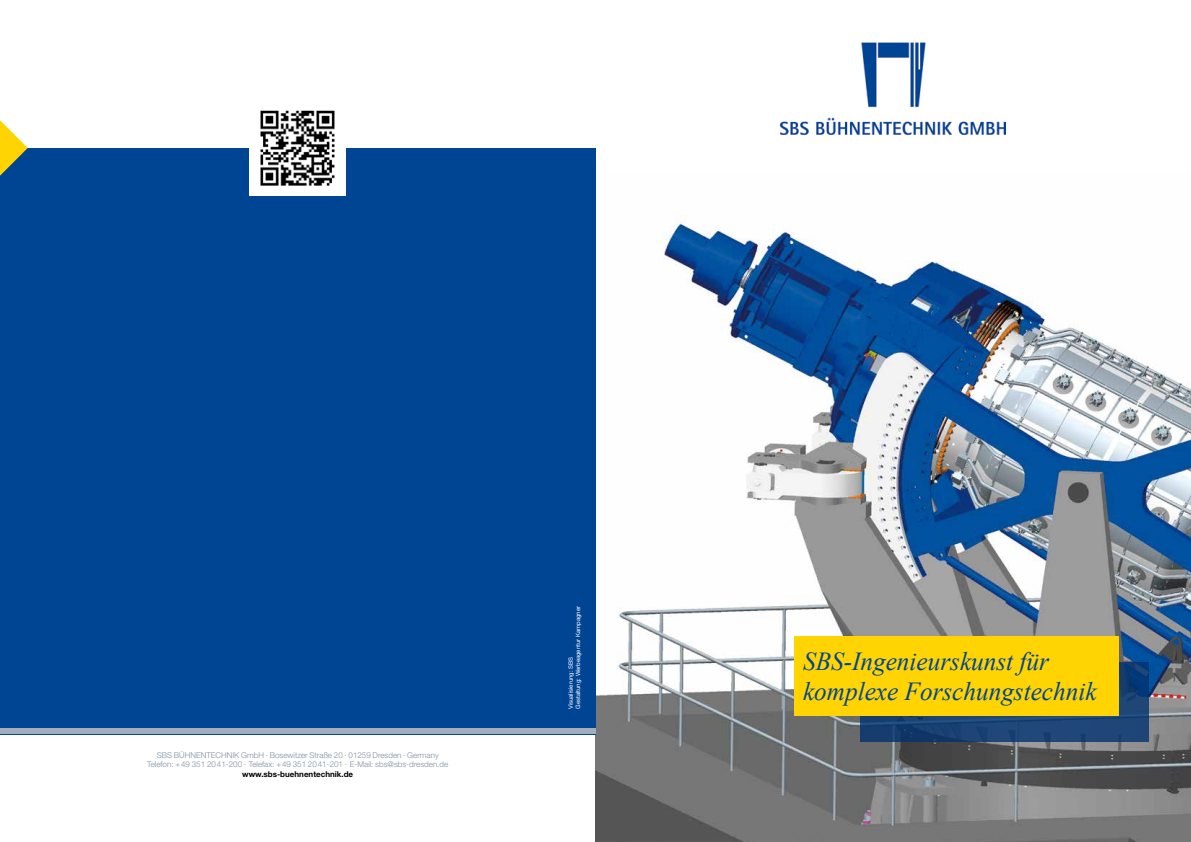
<style>
.page{position:relative;width:1191px;height:842px;background:#fff}
.page>*{position:absolute;margin:0;border:0;box-sizing:border-box;transform-origin:0 0}
.t1{font:italic 26px/30px "Times New Roman";color:#004494}
.t2{font:300 8px/9.6px "Helvetica Neue LT";color:#7d8ea1;text-align:center}
.t3{font:700 8px "Helvetica Neue LT";color:#000}
.t4{font:6px/7.2px "Helvetica Neue LT";color:#fff}
</style>
<div class="page">
<img style="left:595px;top:170px;width:596px;height:672px">
<img style="left:780px;top:43px;width:226px;height:92px">
<svg style="left:859px;top:662px;width:289px;height:80px;background:#22486f"></svg>
<div style="left:794px;top:636px;width:324px;height:79px;background:#ffd402"></div>
<div style="left:0;top:148px;width:595px;height:586px;background:#004494"></div>
<svg style="left:0;top:120px;width:28px;height:56px"></svg>
<div style="left:0;top:729px;width:595px;height:5px;background:#a1adbd"></div>
<div style="left:249px;top:100px;width:97px;height:96px;background:#fff"></div>
<img style="left:260px;top:110px;width:75px;height:76px">
<p class="t2" style="left:147px;top:750px;width:302px">SBS BÜHNENTECHNIK GmbH · Bosewitzer Straße 20 · 01259 Dresden · Germany<br>Telefon: +49 351 2041-200 · Telefax: +49 351 2041-201 · E-Mail: sbs@sbs-dresden.de</p>
<p class="t3" style="left:242px;top:769px;width:112px">www.sbs-buehnentechnik.de</p>
<p class="t4" style="left:567px;top:709px;width:105px;rotate:-90deg">Visualisierung: SBS<br>Gestaltung: Werbeagentur Kampagner</p>
<h1 class="t1" style="left:803px;top:646px;width:295px">SBS-Ingenieurskunst für komplexe Forschungstechnik</h1>
</div>
